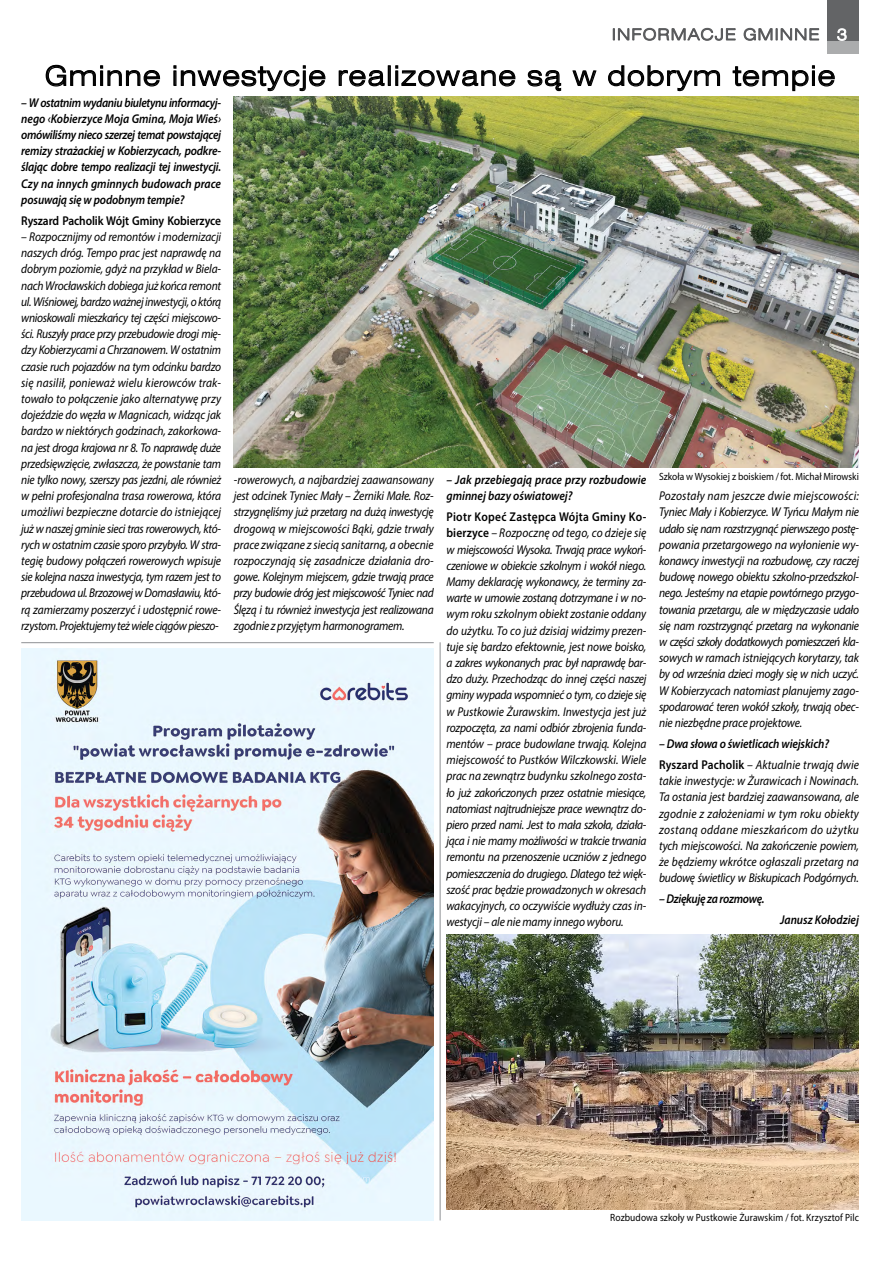
<style>
.page{position:relative;width:893px;height:1263px;background:#fff}
.page>*{position:absolute;margin:0;border:0;box-sizing:border-box;transform-origin:0 0}
.t1{font:27px "Swis 721 Lt Ex EU";letter-spacing:.05em;color:#000}
.t2{font:italic 12.75px/16.2px "Myriad Pro";letter-spacing:-.02em;color:#000;text-align:justify;scale:.9 1}
.t3{font:italic 600 12.75px/16.2px "Myriad Pro";letter-spacing:-.005em;color:#000;scale:.9 1}
.t4{font:600 12.75px "Myriad Pro";letter-spacing:-.01em;color:#000;scale:.9 1}
.t5{font:italic 600 12.75px "Myriad Pro";letter-spacing:-.025em;color:#000;scale:.9 1}
.t6{font:10.5px "Myriad Pro";letter-spacing:.005em;color:#000;scale:.9 1}
.s1{font-style:normal}
.s2{font-weight:400}
.s3{font-weight:600;font-style:normal}
</style>
<div class="page">
<hr style="left:21px;top:642px;width:413px;height:1px;background:#8e9195">
<hr style="left:440px;top:642px;width:1px;height:578px;background:#8e9195">
<svg style="left:45px;top:64px;width:116px;height:23px"></svg>
<svg style="left:173px;top:65px;width:153px;height:27px"></svg>
<svg style="left:338px;top:70px;width:47px;height:17px"></svg>
<div style="left:388px;top:65px;width:3px;height:21px;border:1px solid #000"></div>
<svg style="left:395px;top:65px;width:121px;height:22px"></svg>
<svg style="left:527px;top:70px;width:35px;height:22px"></svg>
<svg style="left:572px;top:70px;width:25px;height:16px"></svg>
<svg style="left:608px;top:65px;width:113px;height:27px"></svg>
<svg style="left:732px;top:65px;width:103px;height:27px"></svg>
<img style="left:21px;top:649px;width:413px;height:571px">
<img style="left:446px;top:934px;width:413px;height:275px">
<img style="left:234px;top:97px;width:625px;height:371px">
<div style="left:827px;top:40px;width:32px;height:13px;background:#abacad"></div>
<div style="left:827px;top:0;width:32px;height:40px;background:#636466"></div>
<svg style="left:837px;top:28px;width:10px;height:13px"></svg>
<svg style="left:613px;top:27px;width:123px;height:14px"></svg>
<svg style="left:743px;top:27px;width:76px;height:14px"></svg>
<h1 class="t1" style="left:45px;top:60px;width:792px">Gminne inwestycje realizowane są w dobrym tempie</h1>
<p class="t3" style="left:21px;top:94px;width:224px;text-align:justify">– W ostatnim wydaniu biuletynu informacyj&shy;nego ‹Kobierzyce Moja Gmina, Moja Wieś› omówiliśmy nieco szerzej temat powstającej remizy strażackiej w Kobierzycach, podkre&shy;ślając dobre tempo realizacji tej inwestycji.<br>Czy na innych gminnych budowach prace posuwają się w podobnym tempie?</p>
<p class="t4" style="left:21px;top:212px;width:224px">Ryszard Pacholik Wójt Gminy Kobierzyce</p>
<p class="t2" style="left:21px;top:228px;width:224px">– Rozpocznijmy od remontów i modernizacji naszych dróg. Tempo prac jest naprawdę na dobrym poziomie, gdyż na przykład w Biela&shy;nach Wrocławskich dobiega już końca remont ul. Wiśniowej, bardzo ważnej inwestycji, o którą wnioskowali mieszkańcy tej części miejscowo&shy;ści. Ruszyły prace przy przebudowie drogi mię&shy;dzy Kobierzycami a Chrzanowem. W ostatnim czasie ruch pojazdów na tym odcinku bardzo się nasilił, ponieważ wielu kierowców trak&shy;towało to połączenie jako alternatywę przy dojeździe do węzła w Magnicach, widząc jak bardzo w niektórych godzinach, zakorkowa&shy;na jest droga krajowa nr 8. To naprawdę duże przedsięwzięcie, zwłaszcza, że powstanie tam nie tylko nowy, szerszy pas jezdni, ale również w pełni profesjonalna trasa rowerowa, która umożliwi bezpieczne dotarcie do istniejącej już w naszej gminie sieci tras rowerowych, któ&shy;rych w ostatnim czasie sporo przybyło. W stra&shy;tegię budowy połączeń rowerowych wpisuje sie kolejna nasza inwestycja, tym razem jest to przebudowa ul. Brzozowej w Domasławiu, któ&shy;rą zamierzamy poszerzyć i udostępnić rowe&shy;rzystom. Projektujemy też wiele ciągów pieszo-</p>
<p class="t6" style="left:659px;top:470px;width:224px">Szkoła w Wysokiej z boiskiem / fot. Michał Mirowski</p>
<p class="t2" style="left:234px;top:471px;width:224px">-rowerowych, a najbardziej zaawansowany jest odcinek Tyniec Mały – Żerniki Małe. Roz&shy;strzygnęliśmy już przetarg na dużą inwestycję drogową w miejscowości Bąki, gdzie trwały prace związane z siecią sanitarną, a obecnie rozpoczynają się zasadnicze działania dro&shy;gowe. Kolejnym miejscem, gdzie trwają prace przy budowie dróg jest miejscowość Tyniec nad Ślęzą i tu również inwestycja jest realizowana zgodnie z przyjętym harmonogramem.</p>
<p class="t3" style="left:446px;top:471px;width:224px">– Jak przebiegają prace przy rozbudowie gminnej bazy oświatowej?</p>
<p class="t2" style="left:659px;top:487px;width:224px">Pozostały nam jeszcze dwie miejscowości:<br>Tyniec Mały i Kobierzyce. W Tyńcu Małym nie udało się nam rozstrzygnąć pierwszego postę&shy;powania przetargowego na wyłonienie wy&shy;konawcy inwestycji na rozbudowę, czy raczej budowę nowego obiektu szkolno-przedszkol&shy;nego. Jesteśmy na etapie powtórnego przygo&shy;towania przetargu, ale w międzyczasie udało się nam rozstrzygnąć przetarg na wykonanie w części szkoły dodatkowych pomieszczeń kla&shy;sowych w ramach istniejących korytarzy, tak by od września dzieci mogły się w nich uczyć.<br>W Kobierzycach natomiast planujemy zago&shy;spodarować teren wokół szkoły, trwają obec&shy;nie niezbędne prace projektowe.</p>
<p class="t3" style="left:659px;top:733px;width:224px;line-height:21px">– Dwa słowa o świetlicach wiejskich?<br><span class="s1">Ryszard Pacholik</span> <span class="s2">– Aktualnie trwają dwie</span></p>
<p class="t2" style="left:659px;top:772px;width:224px">takie inwestycje: w Żurawicach i Nowinach.<br>Ta ostania jest bardziej zaawansowana, ale zgodnie z założeniami w tym roku obiekty zostaną oddane mieszkańcom do użytku tych miejscowości. Na zakończenie powiem, że będziemy wkrótce ogłaszali przetarg na budowę świetlicy w Biskupicach Podgórnych.</p>
<p class="t5" style="left:659px;top:891px;width:119px">– Dziękuję za rozmowę.</p>
<p class="t3" style="left:780px;top:912px;width:89px">Janusz Kołodziej</p>
<p class="t2" style="left:446px;top:509px;width:224px"><span class="s3">Piotr Kopeć Zastępca Wójta Gminy Ko&shy;bierzyce</span> – Rozpocznę od tego, co dzieje się w miejscowości Wysoka. Trwają prace wykoń&shy;czeniowe w obiekcie szkolnym i wokół niego.<br>Mamy deklarację wykonawcy, że terminy za&shy;warte w umowie zostaną dotrzymane i w no&shy;wym roku szkolnym obiekt zostanie oddany do użytku. To co już dzisiaj widzimy prezen&shy;tuje się bardzo efektownie, jest nowe boisko, a zakres wykonanych prac był naprawdę bar&shy;dzo duży. Przechodząc do innej części naszej gminy wypada wspomnieć o tym, co dzieje się w Pustkowie Żurawskim. Inwestycja jest już rozpoczęta, za nami odbiór zbrojenia funda&shy;mentów – prace budowlane trwają. Kolejna miejscowość to Pustków Wilczkowski. Wiele prac na zewnątrz budynku szkolnego zosta&shy;ło już zakończonych przez ostatnie miesiące, natomiast najtrudniejsze prace wewnątrz do&shy;piero przed nami. Jest to mała szkoła, działa&shy;jąca i nie mamy możliwości w trakcie trwania remontu na przenoszenie uczniów z jednego pomieszczenia do drugiego. Dlatego też więk&shy;szość prac będzie prowadzonych w okresach wakacyjnych, co oczywiście wydłuży czas in&shy;westycji – ale nie mamy innego wyboru.</p>
<p class="t6" style="left:610px;top:1211px;width:278px">Rozbudowa szkoły w Pustkowie Żurawskim / fot. Krzysztof Pilc</p>
</div>
